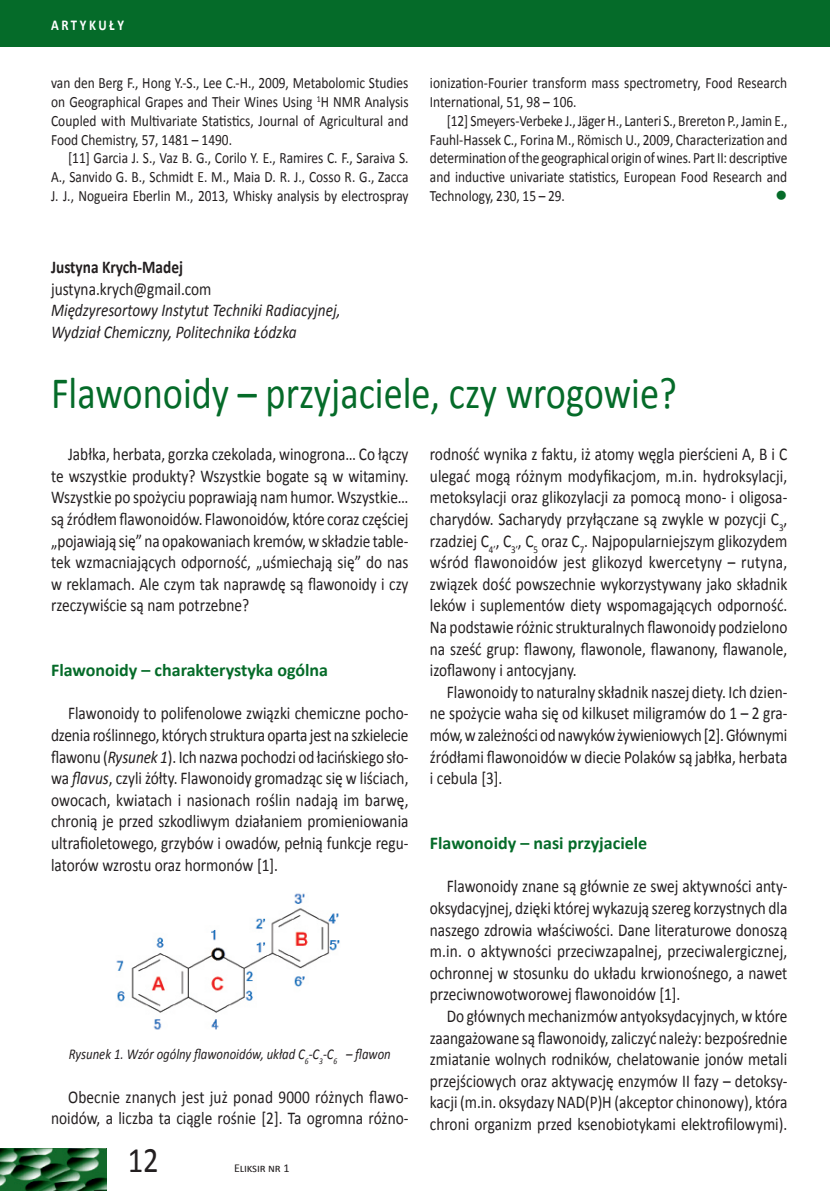
<style>
.page{position:relative;width:830px;height:1191px;background:#fff}
.page>*{position:absolute;margin:0;border:0;box-sizing:border-box;transform-origin:0 0}
.Tytuł{font:45px "Calibri";color:#056b29;scale:.85 1}
.t1{font:36px "Calibri";color:#231f20;scale:.85 1}
.Tekstowy{font:18px/21.6px "Calibri";color:#231f20;text-align:justify;scale:.85 1}
.Tekstowy-2{font:italic 18px "Calibri";color:#231f20;scale:.85 1}
.srodtytul{font:700 18px "Calibri";color:#056b29}
.Tekstowy-3{font:700 18px "Calibri";color:#231f20;scale:.85 1}
.Tekstowy-4{font:15.75px/18.8px "Calibri";color:#231f20;text-align:justify;scale:.85 1}
.Tekstowy-5{font:15.75px "Wingdings";color:#056b29}
.podpis_maly{font:italic 15px "Calibri";color:#231f20;scale:.85 1}
.t2{font:700 15px "Calibri";letter-spacing:.2em;color:#fff;scale:.85 1}
.t3{font:12px "Calibri";letter-spacing:-.01em;color:#231f20}
.s1{font-style:italic}
</style>
<div class="page">
<div style="left:0;top:0;width:829px;height:47px;background:#056b29"></div>
<img style="left:0;top:1148px;width:107px;height:43px">
<img style="left:116px;top:893px;width:224px;height:137px">
<p class="t2" style="left:51px;top:16px;width:87px">ARTYKUŁY</p>
<p class="Tekstowy-4" style="left:51px;top:74px;width:422px">van den Berg F., Hong Y.-S., Lee C.-H., 2009, Metabolomic Studies on Geographical Grapes and Their Wines Using <sup>1</sup>H NMR Analysis Coupled with Multivariate Statistics, Journal of Agricultural and Food Chemistry, 57, 1481 – 1490.</p>
<p class="Tekstowy-4" style="left:51px;top:149px;width:422px;text-indent:17px">[11] Garcia J. S., Vaz B. G., Corilo Y. E., Ramires C. F., Saraiva S.<br>A., Sanvido G. B., Schmidt E. M., Maia D. R. J., Cosso R. G., Zacca J. J., Nogueira Eberlin M., 2013, Whisky analysis by electrospray</p>
<p class="Tekstowy-4" style="left:429px;top:74px;width:422px">ionization-Fourier transform mass spectrometry, Food Research<br>International, 51, 98 – 106.</p>
<p class="Tekstowy-4" style="left:429px;top:111px;width:422px;text-indent:17px">[12] Smeyers-Verbeke J., Jäger H., Lanteri S., Brereton P., Jamin E., Fauhl-Hassek C., Forina M., Römisch U., 2009, Characterization and determination of the geographical origin of wines. Part II: descriptive and inductive univariate statistics, European Food Research and Technology, 230, 15 – 29.</p>
<p class="Tekstowy-5" style="left:775px;top:187px;width:13px">●</p>
<p class="Tekstowy-3" style="left:51px;top:255px;width:157px">Justyna Krych-Madej</p>
<p class="Tekstowy" style="left:51px;top:278px;width:190px">justyna.krych@gmail.com</p>
<p class="Tekstowy-2" style="left:51px;top:298px;width:342px">Międzyresortowy Instytut Techniki Radiacyjnej,</p>
<p class="Tekstowy-2" style="left:51px;top:319px;width:290px">Wydział Chemiczny, Politechnika Łódzka</p>
<p class="Tytuł" style="left:51px;top:365px;width:737px">Flawonoidy – przyjaciele, czy wrogowie?</p>
<p class="Tekstowy" style="left:51px;top:443px;width:422px;text-indent:17px">Jabłka, herbata, gorzka czekolada, winogrona… Co łączy te wszystkie produkty? Wszystkie bogate są w witaminy.<br>Wszystkie po spożyciu poprawiają nam humor. Wszystkie… są źródłem flawonoidów. Flawonoidów, które coraz częściej „pojawiają się” na opakowaniach kremów, w składzie table&shy;tek wzmacniających odporność, „uśmiechają się” do nas w reklamach. Ale czym tak naprawdę są flawonoidy i czy rzeczywiście są nam potrzebne?</p>
<p class="Tekstowy" style="left:429px;top:443px;width:422px">rodność wynika z faktu, iż atomy węgla pierścieni A, B i C ulegać mogą różnym modyfikacjom, m.in. hydroksylacji, metoksylacji oraz glikozylacji za pomocą mono- i oligosa&shy;charydów. Sacharydy przyłączane są zwykle w pozycji C<sub>3</sub>, rzadziej C<sub>4’</sub>, C<sub>3’</sub>, C<sub>5</sub> oraz C<sub>7</sub>. Najpopularniejszym glikozydem wśród flawonoidów jest glikozyd kwercetyny – rutyna, związek dość powszechnie wykorzystywany jako składnik leków i suplementów diety wspomagających odporność.<br>Na podstawie różnic strukturalnych flawonoidy podzielono na sześć grup: flawony, flawonole, flawanony, flawanole, izoflawony i antocyjany.</p>
<p class="Tekstowy" style="left:429px;top:681px;width:422px;text-indent:17px">Flawonoidy to naturalny składnik naszej diety. Ich dzien&shy;ne spożycie waha się od kilkuset miligramów do 1 – 2 gra&shy;mów, w zależności od nawyków żywieniowych [2]. Głównymi źródłami flawonoidów w diecie Polaków są jabłka, herbata i cebula [3].</p>
<p class="srodtytul" style="left:51px;top:658px;width:278px">Flawonoidy – charakterystyka ogólna</p>
<p class="Tekstowy" style="left:51px;top:702px;width:422px;text-indent:17px">Flawonoidy to polifenolowe związki chemiczne pocho&shy;dzenia roślinnego, których struktura oparta jest na szkielecie flawonu (<span class="s1">Rysunek 1</span>). Ich nazwa pochodzi od łacińskiego sło&shy;wa <span class="s1">flavus</span>, czyli żółty. Flawonoidy gromadząc się w liściach, owocach, kwiatach i nasionach roślin nadają im barwę, chronią je przed szkodliwym działaniem promieniowania ultrafioletowego, grzybów i owadów, pełnią funkcje regu&shy;latorów wzrostu oraz hormonów [1].</p>
<p class="srodtytul" style="left:429px;top:831px;width:219px">Flawonoidy – nasi przyjaciele</p>
<p class="Tekstowy" style="left:429px;top:875px;width:422px;text-indent:17px">Flawonoidy znane są głównie ze swej aktywności anty&shy;oksydacyjnej, dzięki której wykazują szereg korzystnych dla naszego zdrowia właściwości. Dane literaturowe donoszą m.in. o aktywności przeciwzapalnej, przeciwalergicznej, ochronnej w stosunku do układu krwionośnego, a nawet przeciwnowotworowej flawonoidów [1].</p>
<p class="Tekstowy" style="left:429px;top:1005px;width:422px;text-indent:17px">Do głównych mechanizmów antyoksydacyjnych, w które zaangażowane są flawonoidy, zaliczyć należy: bezpośrednie zmiatanie wolnych rodników, chelatowanie jonów metali przejściowych oraz aktywację enzymów II fazy – detoksy&shy;kacji (m.in. oksydazy NAD(P)H (akceptor chinonowy), która chroni organizm przed ksenobiotykami elektrofilowymi).</p>
<p class="podpis_maly" style="left:69px;top:1044px;width:380px">Rysunek 1. Wzór ogólny flawonoidów, układ C<sub>6</sub>-C<sub>3</sub>-C<sub>6</sub> – flawon</p>
<p class="Tekstowy" style="left:51px;top:1086px;width:422px;text-align:right">Obecnie znanych jest już ponad 9000 różnych flawo&shy;noidów, a liczba ta ciągle rośnie [2]. Ta ogromna różno-</p>
<h2 class="t1" style="left:128px;top:1137px;width:38px">12</h2>
<p class="t3" style="left:234px;top:1160px;width:57px">Eliksir nr 1</p>
</div>
